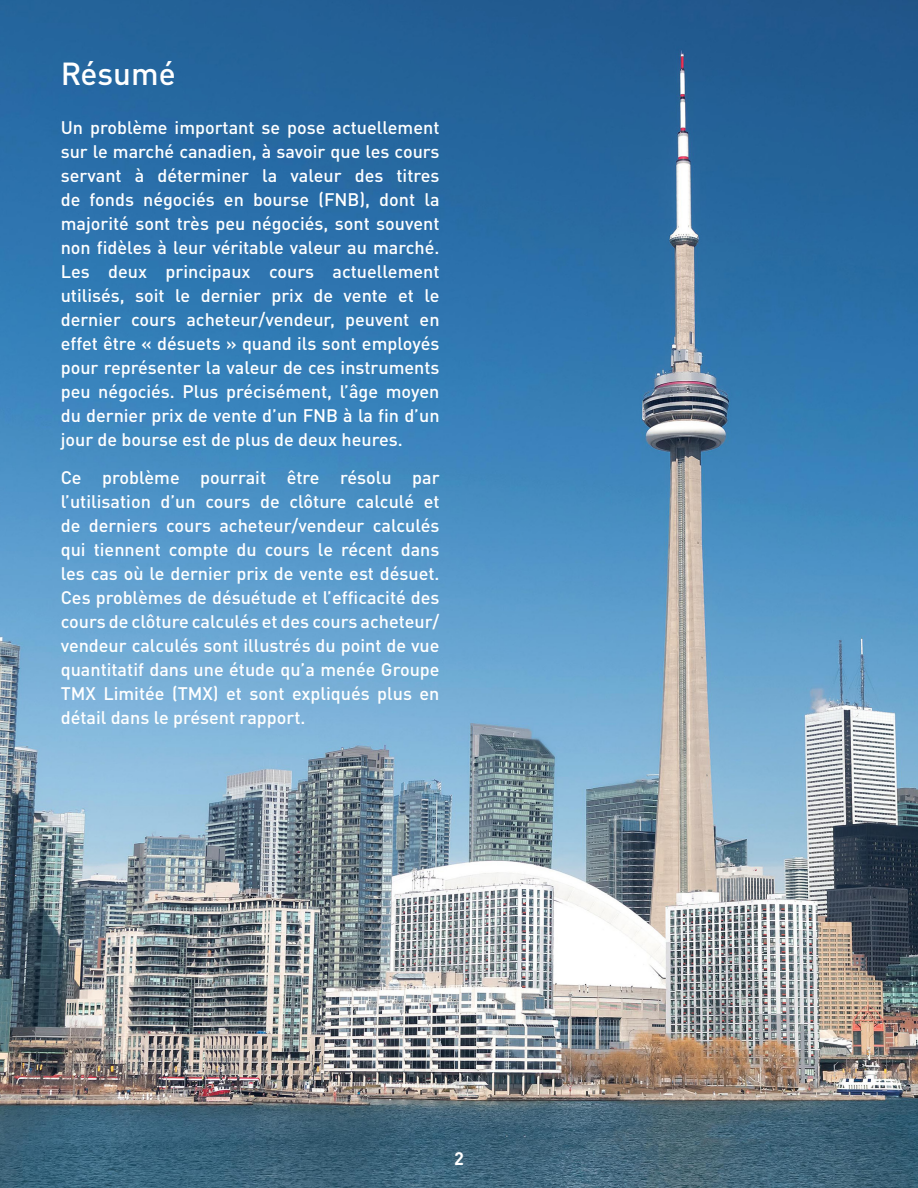
<style>
.page{position:relative;width:918px;height:1188px;background:#fff}
.page>*{position:absolute;margin:0;border:0;box-sizing:border-box;transform-origin:0 0}
.t1{font:500 31.5px "DIN Pro";color:#fff}
.t2{font:500 18px/24px "DIN Pro";color:#fff;text-align:justify}
.t3{font:700 18px "DIN Pro";color:#fff}
</style>
<div class="page">
<img style="left:0;top:0;width:918px;height:1188px">
<h1 class="t1" style="left:61px;top:49px;width:117px">Résumé</h1>
<p class="t2" style="left:61px;top:115px;width:380px">Un problème important se pose actuellement sur le marché canadien, à savoir que les cours servant à déterminer la valeur des titres de fonds négociés en bourse (FNB), dont la majorité sont très peu négociés, sont souvent non fidèles à leur véritable valeur au marché.<br>Les deux principaux cours actuellement utilisés, soit le dernier prix de vente et le dernier cours acheteur/vendeur, peuvent en effet être « désuets » quand ils sont employés pour représenter la valeur de ces instruments peu négociés. Plus précisément, l’âge moyen du dernier prix de vente d’un FNB à la fin d’un jour de bourse est de plus de deux heures.</p>
<p class="t2" style="left:61px;top:464px;width:380px">Ce problème pourrait être résolu par l’utilisation d’un cours de clôture calculé et de derniers cours acheteur/vendeur calculés qui tiennent compte du cours le récent dans les cas où le dernier prix de vente est désuet.<br>Ces problèmes de désuétude et l’efficacité des cours de clôture calculés et des cours acheteur/ vendeur calculés sont illustrés du point de vue quantitatif dans une étude qu’a menée Groupe TMX Limitée (TMX) et sont expliqués plus en détail dans le présent rapport.</p>
<p class="t3" style="left:454px;top:1144px;width:11px">2</p>
</div>
